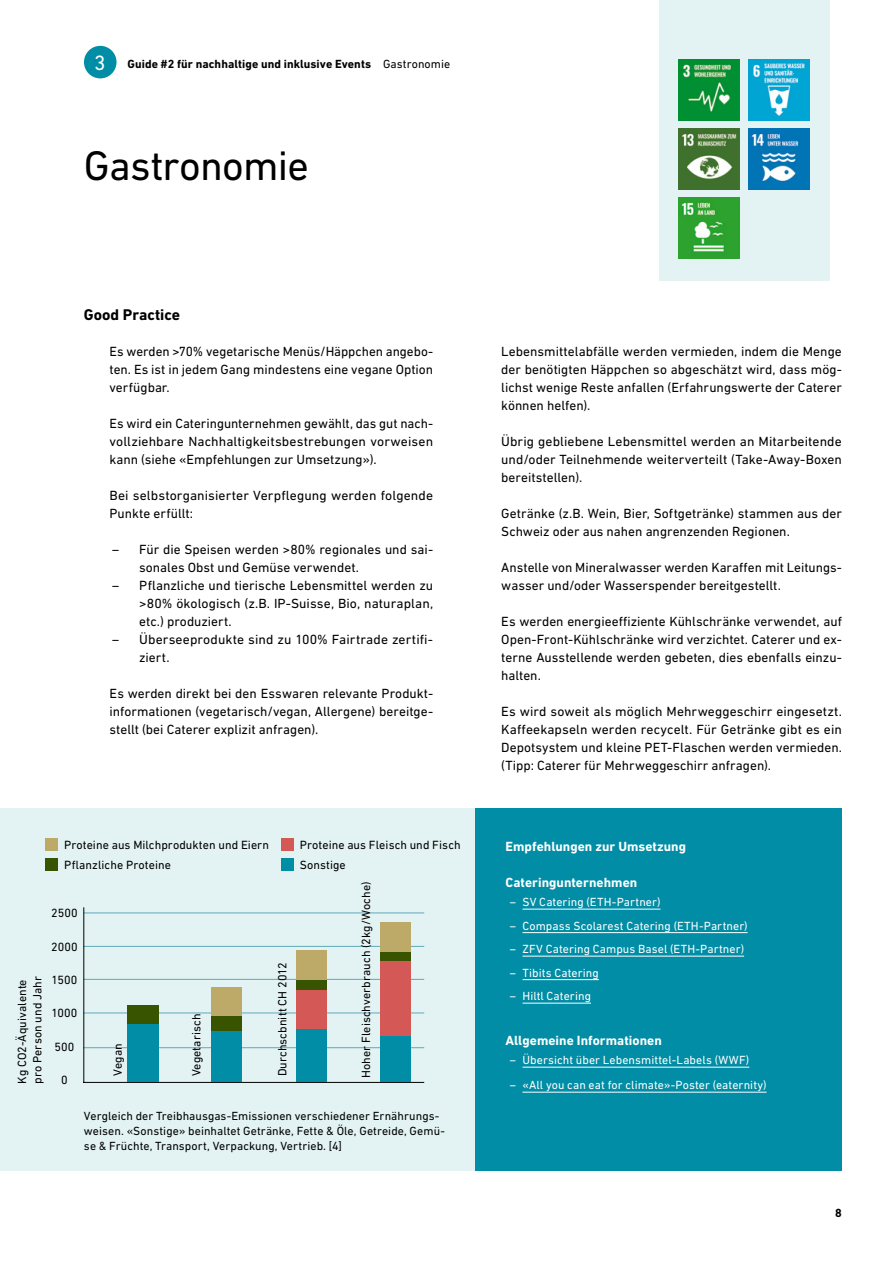
<style>
.page{position:relative;width:893px;height:1263px;background:#fff}
.page>*{position:absolute;margin:0;border:0;box-sizing:border-box;transform-origin:0 0}
.Headline_A4-M__28_33_6pt__120___H2{font:42px "DIN Next LT Pro";letter-spacing:-.02em;color:#000}
.Zwischentitel_A4-M__10_5_12pt_H4{font:700 15.75px "DIN Next LT Pro";color:#000}
.Lauftext_Checkbox__Blocksatz___9_12pt_P{font:13.5px/18px "DIN Next LT Pro";color:#000;text-align:justify}
.Zwischentitel_A4-S__9_12pt_H5{font:700 13.5px "DIN Next LT Pro";letter-spacing:.005em;color:#fff}
.Zwischentitel_A4-S__9_12pt_H4{font:700 13.5px "DIN Next LT Pro";letter-spacing:.005em;color:#fff}
.t1{font:12.15px/20.1px "DIN Next LT Pro";letter-spacing:.005em;color:#000}
.Infotext_S__Aufzählung_weiss___8_10pt_P{font:12px "DIN Next LT Pro";letter-spacing:.005em;color:#fff}
.t2{font:12px/15px "DIN Next LT Pro";letter-spacing:.005em;color:#000}
.t3{font:700 12px "DIN Next LT Pro";letter-spacing:.005em;color:#000}
.s1{font-weight:400;font-size:21px;color:#fff}
.s2{font-weight:400}
.s3{font-family:"DIN Next W1 G"}
</style>
<div class="page">
<div style="left:0;top:808px;width:475px;height:362px;background:#e3f3f3"></div>
<div style="left:45px;top:858px;width:13px;height:13px;background:#395400"></div>
<div style="left:281px;top:838px;width:13px;height:13px;background:#d35856"></div>
<div style="left:281px;top:858px;width:13px;height:13px;background:#008da5"></div>
<hr style="left:83px;top:1047px;width:341px;height:1px;background:#61a7ba">
<hr style="left:83px;top:1013px;width:341px;height:1px;background:#61a7ba">
<hr style="left:83px;top:979px;width:341px;height:1px;background:#61a7ba">
<hr style="left:83px;top:946px;width:341px;height:1px;background:#61a7ba">
<hr style="left:83px;top:913px;width:341px;height:1px;background:#61a7ba">
<div style="left:45px;top:838px;width:13px;height:13px;background:#bda968"></div>
<hr style="left:83px;top:1082px;width:341px;height:1px;background:#000">
<hr style="left:83px;top:907px;width:1px;height:176px;background:#000">
<div style="left:127px;top:1023px;width:32px;height:59px;background:#008da5"></div>
<div style="left:127px;top:1005px;width:32px;height:18px;background:#395400"></div>
<div style="left:212px;top:1031px;width:30px;height:51px;background:#008da5"></div>
<div style="left:212px;top:1016px;width:30px;height:15px;background:#395400"></div>
<div style="left:212px;top:988px;width:30px;height:28px;background:#bda968"></div>
<div style="left:296px;top:1028px;width:30px;height:54px;background:#008da5"></div>
<div style="left:296px;top:979px;width:30px;height:11px;background:#395400"></div>
<div style="left:296px;top:950px;width:30px;height:29px;background:#bda968"></div>
<div style="left:296px;top:990px;width:30px;height:38px;background:#d35856"></div>
<div style="left:380px;top:1036px;width:31px;height:46px;background:#008da5"></div>
<div style="left:380px;top:952px;width:31px;height:9px;background:#395400"></div>
<div style="left:380px;top:922px;width:31px;height:30px;background:#bda968"></div>
<div style="left:381px;top:961px;width:30px;height:75px;background:#d35856"></div>
<div style="left:659px;top:0;width:170px;height:281px;background:#e3f3f3"></div>
<img style="left:678px;top:60px;width:62px;height:61px">
<img style="left:748px;top:60px;width:62px;height:61px">
<img style="left:748px;top:128px;width:62px;height:62px">
<img style="left:678px;top:128px;width:62px;height:62px">
<img style="left:678px;top:197px;width:62px;height:62px">
<div style="left:84px;top:46px;width:33px;height:32px;background:#008da5;border-radius:50%"></div>
<div style="left:476px;top:808px;width:366px;height:362px;background:#008da5"></div>
<hr style="left:522px;top:909px;width:138px;height:1px;background:#fff">
<hr style="left:522px;top:932px;width:226px;height:1px;background:#fff">
<hr style="left:522px;top:956px;width:222px;height:1px;background:#fff">
<hr style="left:522px;top:979px;width:77px;height:1px;background:#fff">
<hr style="left:522px;top:1003px;width:69px;height:1px;background:#fff">
<hr style="left:522px;top:1067px;width:227px;height:1px;background:#fff">
<hr style="left:522px;top:1092px;width:245px;height:1px;background:#fff">
<p class="t3" style="left:94px;top:57px;width:358px"><span class="s1">3</span> Guide #2 für nachhaltige und inklusive Events <span class="s2">Gastronomie</span></p>
<h2 class="Headline_A4-M__28_33_6pt__120___H2" style="left:84px;top:142px;width:226px">Gastronomie</h2>
<h4 class="Zwischentitel_A4-M__10_5_12pt_H4" style="left:84px;top:305px;width:98px">Good Practice</h4>
<p class="Lauftext_Checkbox__Blocksatz___9_12pt_P" style="left:109px;top:342px;width:325px">Es werden &gt;70% vegetarische Menüs/Häppchen angebo&shy;ten. Es ist in jedem Gang mindestens eine vegane Option verfügbar.</p>
<p class="Lauftext_Checkbox__Blocksatz___9_12pt_P" style="left:109px;top:414px;width:325px">Es wird ein Cateringunternehmen gewählt, das gut nach&shy;vollziehbare Nachhaltigkeitsbestrebungen vorweisen kann (siehe «Empfehlungen zur Umsetzung»).</p>
<p class="Lauftext_Checkbox__Blocksatz___9_12pt_P" style="left:109px;top:486px;width:325px">Bei selbstorganisierter Verpflegung werden folgende<br>Punkte erfüllt:</p>
<p class="Lauftext_Checkbox__Blocksatz___9_12pt_P" style="left:139px;top:540px;width:295px;text-indent:-27px"><span class="s3">–</span> Für die Speisen werden &gt;80% regionales und sai&shy;sonales Obst und Gemüse verwendet.</p>
<p class="Lauftext_Checkbox__Blocksatz___9_12pt_P" style="left:139px;top:576px;width:295px;text-indent:-27px"><span class="s3">–</span> Pflanzliche und tierische Lebensmittel werden zu &gt;80% ökologisch (z.B. IP-Suisse, Bio, naturaplan, etc.) produziert.</p>
<p class="Lauftext_Checkbox__Blocksatz___9_12pt_P" style="left:139px;top:630px;width:295px;text-indent:-27px"><span class="s3">–</span> Überseeprodukte sind zu 100% Fairtrade zertifi&shy;ziert.</p>
<p class="Lauftext_Checkbox__Blocksatz___9_12pt_P" style="left:109px;top:684px;width:325px">Es werden direkt bei den Esswaren relevante Produkt&shy;informationen (vegetarisch/vegan, Allergene) bereitge&shy;stellt (bei Caterer explizit anfragen).</p>
<p class="t1" style="left:64px;top:835px;width:206px">Proteine aus Milchprodukten und Eiern</p>
<p class="t1" style="left:64px;top:855px;width:108px">Pflanzliche Proteine</p>
<p class="t1" style="left:14px;top:1084px;width:109px;line-height:15.1px;rotate:-90deg">Kg CO2-Äquivalente pro Person und Jahr</p>
<p class="t1" style="left:51px;top:903px;width:28px">2500</p>
<p class="t1" style="left:51px;top:936px;width:28px">2000</p>
<p class="t1" style="left:52px;top:969px;width:27px">1500</p>
<p class="t1" style="left:52px;top:1003px;width:27px">1000</p>
<p class="t1" style="left:55px;top:1036px;width:21px">500</p>
<p class="t1" style="left:61px;top:1069px;width:8px">0</p>
<p class="t1" style="left:107px;top:1076px;width:34px;rotate:-90deg">Vegan</p>
<p class="t1" style="left:186px;top:1076px;width:64px;rotate:-90deg">Vegetarisch</p>
<p class="t1" style="left:272px;top:1076px;width:115px;rotate:-90deg">Durchscbnitt CH 2012</p>
<p class="t1" style="left:300px;top:835px;width:162px">Proteine aus Fleisch und Fisch<br>Sonstige</p>
<p class="t1" style="left:356px;top:1078px;width:198px;rotate:-90deg">Hoher Fleischverbrauch (2kg/Woche)</p>
<p class="t2" style="left:84px;top:1108px;width:362px">Vergleich der Treibhausgas-Emissionen verschiedener Ernährungs&shy;weisen. «Sonstige» beinhaltet Getränke, Fette &amp; Öle, Getreide, Gemü&shy;se &amp; Früchte, Transport, Verpackung, Vertrieb. [4]</p>
<p class="Lauftext_Checkbox__Blocksatz___9_12pt_P" style="left:501px;top:342px;width:342px">Lebensmittelabfälle werden vermieden, indem die Menge der benötigten Häppchen so abgeschätzt wird, dass mög&shy;lichst wenige Reste anfallen (Erfahrungswerte der Caterer können helfen).</p>
<p class="Lauftext_Checkbox__Blocksatz___9_12pt_P" style="left:501px;top:432px;width:342px">Übrig gebliebene Lebensmittel werden an Mitarbeitende und/oder Teilnehmende weiterverteilt (Take-Away-Boxen bereitstellen).</p>
<p class="Lauftext_Checkbox__Blocksatz___9_12pt_P" style="left:501px;top:504px;width:342px">Getränke (z.B. Wein, Bier, Softgetränke) stammen aus der<br>Schweiz oder aus nahen angrenzenden Regionen.</p>
<p class="Lauftext_Checkbox__Blocksatz___9_12pt_P" style="left:501px;top:558px;width:342px">Anstelle von Mineralwasser werden Karaffen mit Leitungs&shy;wasser und/oder Wasserspender bereitgestellt.</p>
<p class="Lauftext_Checkbox__Blocksatz___9_12pt_P" style="left:501px;top:612px;width:342px">Es werden energieeffiziente Kühlschränke verwendet, auf Open-Front-Kühlschränke wird verzichtet. Caterer und ex&shy;terne Ausstellende werden gebeten, dies ebenfalls einzu&shy;halten.</p>
<p class="Lauftext_Checkbox__Blocksatz___9_12pt_P" style="left:501px;top:702px;width:342px">Es wird soweit als möglich Mehrweggeschirr eingesetzt.<br>Kaffeekapseln werden recycelt. Für Getränke gibt es ein Depotsystem und kleine PET-Flaschen werden vermieden. (Tipp: Caterer für Mehrweggeschirr anfragen).</p>
<h4 class="Zwischentitel_A4-S__9_12pt_H4" style="left:505px;top:838px;width:182px">Empfehlungen zur Umsetzung</h4>
<h5 class="Zwischentitel_A4-S__9_12pt_H5" style="left:505px;top:874px;width:133px">Cateringunternehmen</h5>
<p class="Infotext_S__Aufzählung_weiss___8_10pt_P" style="left:510px;top:895px;width:152px">– SV Catering (ETH-Partner)</p>
<p class="Infotext_S__Aufzählung_weiss___8_10pt_P" style="left:510px;top:919px;width:239px">– Compass Scolarest Catering (ETH-Partner)</p>
<p class="Infotext_S__Aufzählung_weiss___8_10pt_P" style="left:510px;top:942px;width:236px">– ZFV Catering Campus Basel (ETH-Partner)</p>
<p class="Infotext_S__Aufzählung_weiss___8_10pt_P" style="left:510px;top:966px;width:91px">– Tibits Catering</p>
<p class="Infotext_S__Aufzählung_weiss___8_10pt_P" style="left:510px;top:989px;width:83px">– Hiltl Catering</p>
<h5 class="Zwischentitel_A4-S__9_12pt_H5" style="left:505px;top:1032px;width:158px">Allgemeine Informationen</h5>
<p class="Infotext_S__Aufzählung_weiss___8_10pt_P" style="left:510px;top:1053px;width:241px">– Übersicht über Lebensmittel-Labels (WWF)</p>
<p class="Infotext_S__Aufzählung_weiss___8_10pt_P" style="left:510px;top:1078px;width:258px">– «All you can eat for climate»-Poster (eaternity)</p>
<p class="t3" style="left:835px;top:1206px;width:8px">8</p>
</div>
